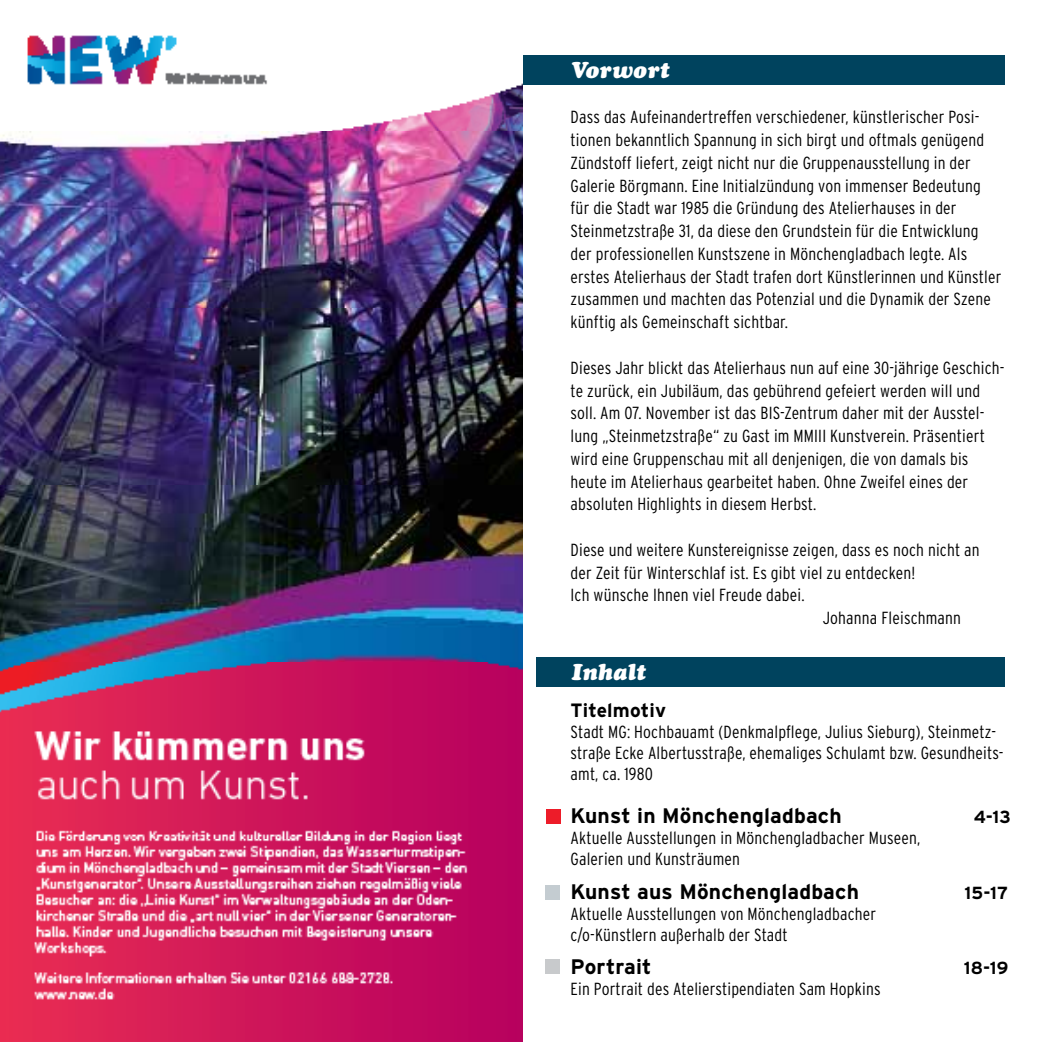
<style>
.page{position:relative;width:1042px;height:1042px;background:#fff}
.page>*{position:absolute;margin:0;border:0;box-sizing:border-box;transform-origin:0 0}
.t1{font:italic 22.75px "Cooper Black Std";letter-spacing:.01em;color:#fff}
.t2{font:700 21px "Interstate";letter-spacing:.01em;color:#000}
.t3{font:700 19.25px "Interstate";letter-spacing:.01em;color:#000}
.t4{font:300 condensed 17.5px/22.8px "Interstate";letter-spacing:.01em;color:#000}
.t5{font:700 17.5px "Interstate";letter-spacing:.01em;color:#000}
</style>
<div class="page">
<div style="left:536px;top:657px;width:468px;height:30px;background:#00435e"></div>
<div style="left:521px;top:55px;width:483px;height:30px;background:#00435e"></div>
<div style="left:546px;top:809px;width:15px;height:15px;background:#ed1c29"></div>
<div style="left:545px;top:885px;width:15px;height:14px;background:#c4ccd1"></div>
<div style="left:545px;top:959px;width:15px;height:15px;background:#c8cacc"></div>
<img style="left:0;top:35px;width:522px;height:1007px">
<h1 class="t1" style="left:570px;top:56px;width:100px">Vorwort</h1>
<p class="t4" style="left:570px;top:106px;width:432px">Dass das Aufeinandertreffen verschiedener, künstlerischer Posi&shy;tionen bekanntlich Spannung in sich birgt und oftmals genügend Zündstoff liefert, zeigt nicht nur die Gruppenausstellung in der Galerie Börgmann. Eine Initialzündung von immenser Bedeutung für die Stadt war 1985 die Gründung des Atelierhauses in der Steinmetzstraße 31, da diese den Grundstein für die Entwicklung der professionellen Kunstszene in Mönchengladbach legte. Als erstes Atelierhaus der Stadt trafen dort Künstlerinnen und Künstler zusammen und machten das Potenzial und die Dynamik der Szene künftig als Gemeinschaft sichtbar.</p>
<p class="t4" style="left:570px;top:356px;width:435px">Dieses Jahr blickt das Atelierhaus nun auf eine 30-jährige Geschich&shy;te zurück, ein Jubiläum, das gebührend gefeiert werden will und soll. Am 07. November ist das BIS-Zentrum daher mit der Ausstel&shy;lung „Steinmetzstraße“ zu Gast im MMIII Kunstverein. Präsentiert wird eine Gruppenschau mit all denjenigen, die von damals bis heute im Atelierhaus gearbeitet haben. Ohne Zweifel eines der absoluten Highlights in diesem Herbst.</p>
<p class="t4" style="left:570px;top:538px;width:410px">Diese und weitere Kunstereignisse zeigen, dass es noch nicht an</p>
<p class="t4" style="left:570px;top:561px;width:346px">der Zeit für Winterschlaf ist. Es gibt viel zu entdecken!</p>
<p class="t4" style="left:570px;top:583px;width:235px">Ich wünsche Ihnen viel Freude dabei.</p>
<p class="t4" style="left:822px;top:606px;width:140px">Johanna Fleischmann</p>
<h1 class="t1" style="left:571px;top:658px;width:76px">Inhalt</h1>
<p class="t3" style="left:570px;top:698px;width:97px">Titelmotiv</p>
<p class="t4" style="left:570px;top:721px;width:434px;line-height:21px">Stadt MG: Hochbauamt (Denkmalpflege, Julius Sieburg), Steinmetz&shy;straße Ecke Albertusstraße, ehemaliges Schulamt bzw. Gesundheits&shy;amt, ca. 1980</p>
<p class="t2" style="left:570px;top:803px;width:273px">Kunst in Mönchengladbach</p>
<p class="t4" style="left:570px;top:827px;width:351px;line-height:21px">Aktuelle Ausstellungen in Mönchengladbacher Museen,<br>Galerien und Kunsträumen</p>
<p class="t2" style="left:570px;top:878px;width:290px">Kunst aus Mönchengladbach</p>
<p class="t4" style="left:570px;top:903px;width:307px;line-height:21px">Aktuelle Ausstellungen von Mönchengladbacher c/o-Künstlern außerhalb der Stadt</p>
<p class="t2" style="left:570px;top:954px;width:82px">Portrait</p>
<p class="t4" style="left:570px;top:977px;width:312px">Ein Portrait des Atelierstipendiaten Sam Hopkins</p>
<p class="t5" style="left:973px;top:806px;width:39px">4-13</p>
<p class="t5" style="left:964px;top:882px;width:45px">15-17</p>
<p class="t5" style="left:964px;top:957px;width:46px">18-19</p>
</div>
